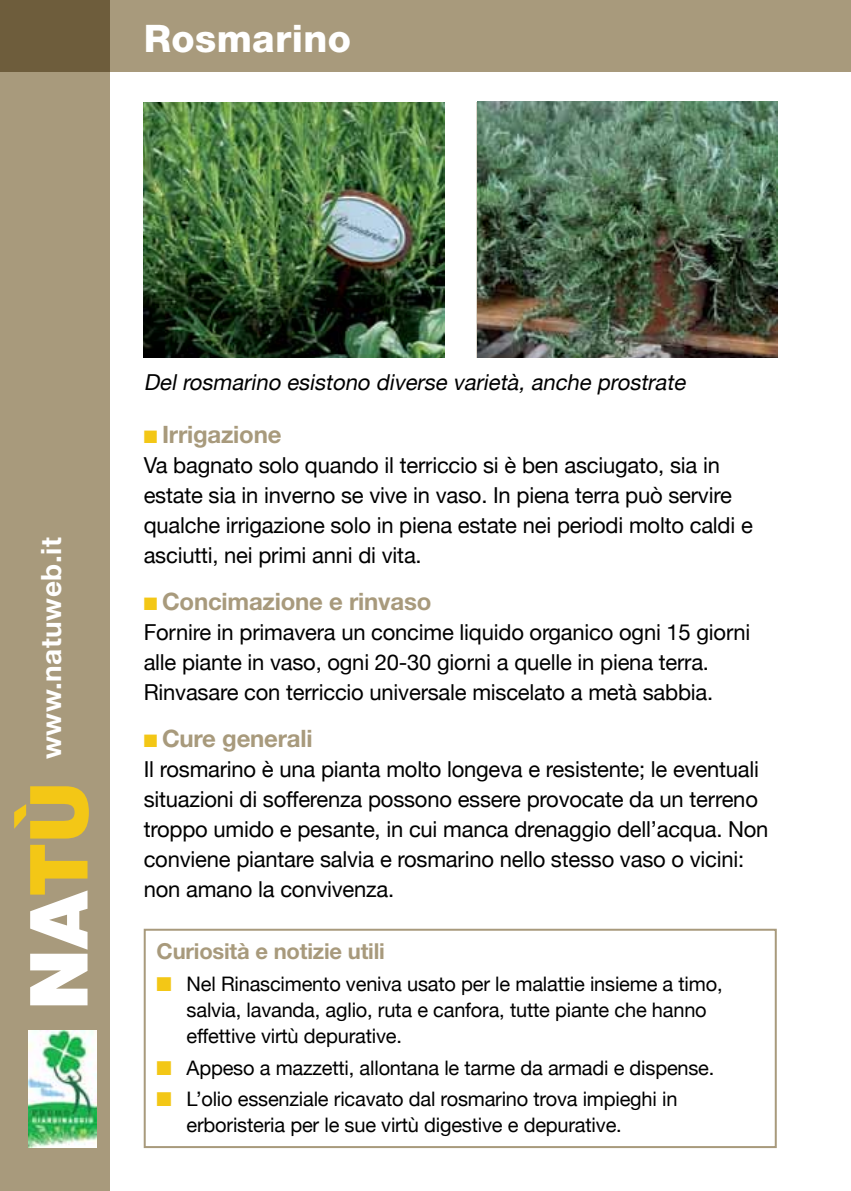
<style>
.page{position:relative;width:851px;height:1191px;background:#fff}
.page>*{position:absolute;margin:0;border:0;box-sizing:border-box;transform-origin:0 0}
.t1{font:800 38px "Helvetica Neue";letter-spacing:.01em;color:#fff}
.t2{font:700 28px "Helvetica Neue";letter-spacing:.02em;color:#fff}
.t3{font:700 24px "Helvetica Neue LT Std";letter-spacing:-.01em;color:#a89a7c}
.t4{font:22px/30px "Helvetica Neue";letter-spacing:-.01em;color:#000}
.t5{font:italic 22px "Helvetica Neue";color:#000}
.t6{font:700 22px "Helvetica Neue LT Std";letter-spacing:-.01em;color:#a89a7c}
.t7{font:20px/26px "Helvetica Neue";letter-spacing:-.01em;color:#000}
.s1{color:#f3c716}
</style>
<div class="page">
<div style="left:144px;top:928px;width:632px;height:220px;border:2px solid #a89a7c"></div>
<div style="left:0;top:0;width:110px;height:1191px;background:#a89a7c"></div>
<svg style="left:14px;top:786px;width:75px;height:219px"></svg>
<img style="left:28px;top:1030px;width:69px;height:117px">
<div style="left:0;top:0;width:850px;height:72px;background:#a89a7c"></div>
<img style="left:144px;top:102px;width:300px;height:255px">
<img style="left:477px;top:102px;width:299px;height:255px">
<h1 class="t1" style="left:144px;top:16px;width:209px">Rosmarino</h1>
<p class="t2" style="left:34px;top:759px;width:223px;rotate:-90deg">www.natuweb.it</p>
<p class="t5" style="left:144px;top:369px;width:547px">Del rosmarino esistono diverse varietà, anche prostrate</p>
<p class="t3" style="left:144px;top:419px;width:139px"><span class="s1">■</span> Irrigazione</p>
<p class="t4" style="left:144px;top:450px;width:610px">Va bagnato solo quando il terriccio si è ben asciugato, sia in estate sia in inverno se vive in vaso. In piena terra può servire qualche irrigazione solo in piena estate nei periodi molto caldi e asciutti, nei primi anni di vita.</p>
<p class="t3" style="left:144px;top:586px;width:289px"><span class="s1">■</span> Concimazione e rinvaso</p>
<p class="t4" style="left:144px;top:617px;width:608px">Fornire in primavera un concime liquido organico ogni 15 giorni alle piante in vaso, ogni 20-30 giorni a quelle in piena terra.<br>Rinvasare con terriccio universale miscelato a metà sabbia.</p>
<p class="t3" style="left:144px;top:723px;width:170px"><span class="s1">■</span> Cure generali</p>
<p class="t4" style="left:144px;top:754px;width:626px">Il rosmarino è una pianta molto longeva e resistente; le eventuali situazioni di sofferenza possono essere provocate da un terreno troppo umido e pesante, in cui manca drenaggio dell’acqua. Non conviene piantare salvia e rosmarino nello stesso vaso o vicini: non amano la convivenza.</p>
<p class="t6" style="left:157px;top:937px;width:230px">Curiosità e notizie utili</p>
<p class="t7" style="left:187px;top:970px;width:537px;text-indent:-30px"><span class="s1">■</span> Nel Rinascimento veniva usato per le malattie insieme a timo, salvia, lavanda, aglio, ruta e canfora, tutte piante che hanno effettive virtù depurative.</p>
<p class="t7" style="left:157px;top:1054px;width:559px"><span class="s1">■</span> Appeso a mazzetti, allontana le tarme da armadi e dispense.</p>
<p class="t7" style="left:187px;top:1085px;width:492px;text-indent:-30px"><span class="s1">■</span> L’olio essenziale ricavato dal rosmarino trova impieghi in erboristeria per le sue virtù digestive e depurative.</p>
</div>
